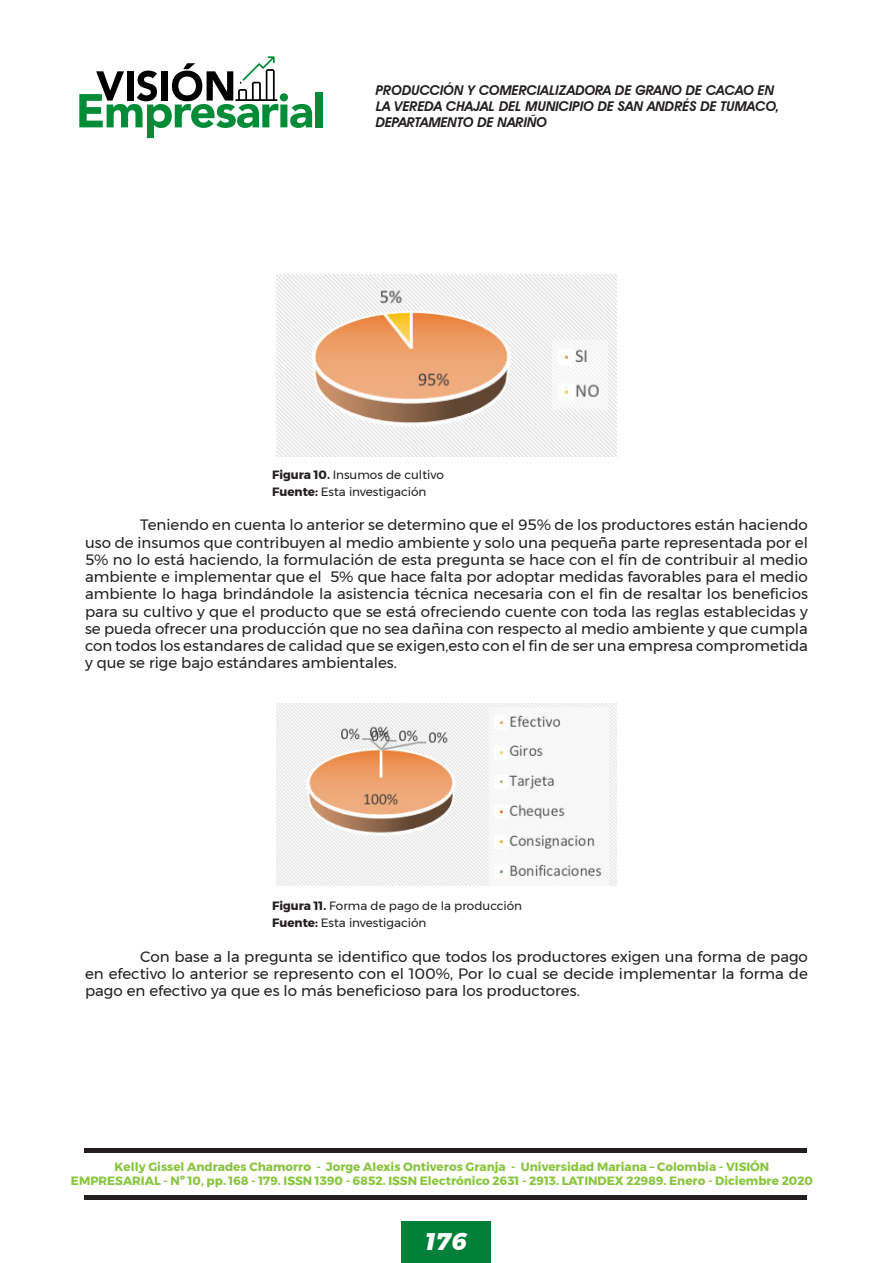
<style>
.page{position:relative;width:893px;height:1263px;background:#fff}
.page>*{position:absolute;margin:0;border:0;box-sizing:border-box;transform-origin:0 0}
.t1{font:italic 800 24px "Montserrat";color:#fff}
.t2{font:15px/17.2px "Montserrat";color:#231f20;text-align:justify}
.t3{font:italic 600 13.5px/16.2px "Avant Garde IT Cby BT";color:#231f20}
.t4{font:700 12px/13.5px "Montserrat";color:#8ac540;text-align:center}
.t5{font:12px "Montserrat";color:#231f20}
.s1{font-weight:700}
</style>
<div class="page">
<div style="left:401px;top:1222px;width:89px;height:41px;background:#008038"></div>
<hr style="left:84px;top:1148px;width:723px;height:4px;background:#231f20">
<hr style="left:84px;top:1195px;width:723px;height:4px;background:#231f20">
<div style="left:315px;top:92px;width:8px;height:35px;background:#008c36"></div>
<svg style="left:79px;top:56px;width:233px;height:82px"></svg>
<img style="left:276px;top:274px;width:341px;height:182px">
<img style="left:276px;top:704px;width:341px;height:182px">
<p class="t3" style="left:376px;top:82px;width:405px">PRODUCCIÓN Y COMERCIALIZADORA DE GRANO DE CACAO EN<br>LA VEREDA CHAJAL DEL MUNICIPIO DE SAN ANDRÉS DE TUMACO,<br>DEPARTAMENTO DE NARIÑO</p>
<p class="t5" style="left:272px;top:465px;width:173px"><span class="s1">Figura 10.</span> Insumos de cultivo</p>
<p class="t5" style="left:272px;top:482px;width:156px"><span class="s1">Fuente:</span> Esta investigación</p>
<p class="t2" style="left:85px;top:516px;width:724px;text-indent:55px">Teniendo en cuenta lo anterior se determino que el 95% de los productores están haciendo uso de insumos que contribuyen al medio ambiente y solo una pequeña parte representada por el 5% no lo está haciendo, la formulación de esta pregunta se hace con el fín de contribuir al medio ambiente e implementar que el 5% que hace falta por adoptar medidas favorables para el medio ambiente lo haga brindándole la asistencia técnica necesaria con el fin de resaltar los beneficios para su cultivo y que el producto que se está ofreciendo cuente con toda las reglas establecidas y se pueda ofrecer una producción que no sea dañina con respecto al medio ambiente y que cumpla con todos los estandares de calidad que se exigen,esto con el fin de ser una empresa comprometida y que se rige bajo estándares ambientales.</p>
<p class="t5" style="left:272px;top:896px;width:252px"><span class="s1">Figura 11.</span> Forma de pago de la producción</p>
<p class="t5" style="left:272px;top:914px;width:156px"><span class="s1">Fuente:</span> Esta investigación</p>
<p class="t2" style="left:85px;top:947px;width:724px;text-indent:55px">Con base a la pregunta se identifico que todos los productores exigen una forma de pago en efectivo lo anterior se represento con el 100%, Por lo cual se decide implementar la forma de pago en efectivo ya que es lo más beneficioso para los productores.</p>
<p class="t4" style="left:71px;top:1160px;width:744px">Kelly Gissel Andrades Chamorro - Jorge Alexis Ontiveros Granja - Universidad Mariana – Colombia - VISIÓN<br>EMPRESARIAL - Nº 10, pp. 168 - 179. ISSN 1390 - 6852. ISSN Electrónico 2631 - 2913. LATINDEX 22989. Enero - Diciembre 2020</p>
<h1 class="t1" style="left:424px;top:1222px;width:44px">176</h1>
</div>
